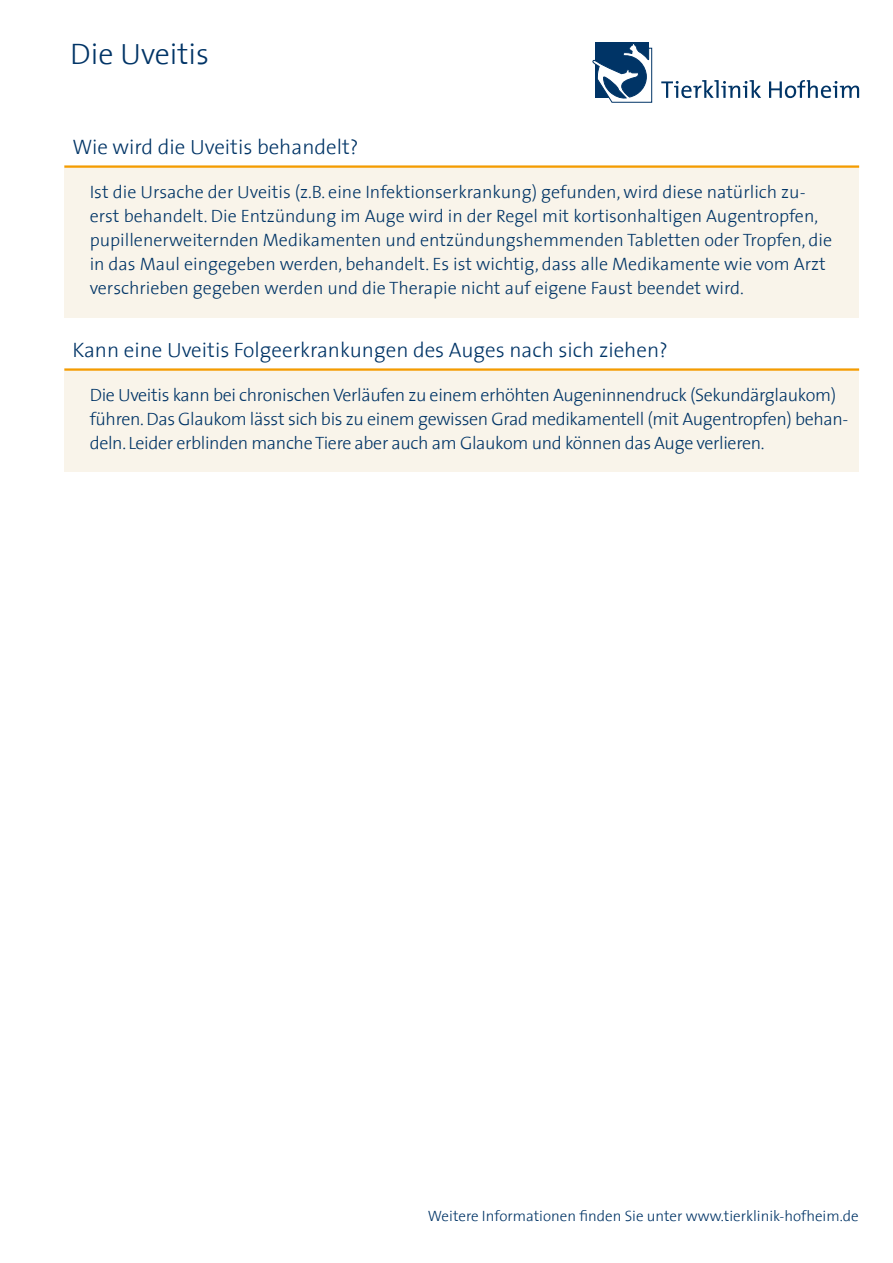
<style>
.page{position:relative;width:893px;height:1263px;background:#fff}
.page>*{position:absolute;margin:0;border:0;box-sizing:border-box;transform-origin:0 0}
.t1{font:300 30px "The Sans";color:#003466}
.t2{font:300 21px "The Sans";color:#003466}
.t3{font:300 18px/24px "The Sans";color:#003466}
.t4{font:300 18px/24px "The Sans";letter-spacing:-.02em;color:#003466}
.t5{font:300 15px "The Sans";color:#003466}
</style>
<div class="page">
<svg style="left:592px;top:42px;width:61px;height:61px"></svg>
<svg style="left:661px;top:80px;width:198px;height:18px"></svg>
<div style="left:64px;top:369px;width:795px;height:103px;background:#f9f4ea"></div>
<hr style="left:64px;top:368px;width:795px;height:3px;background:#f59c00">
<div style="left:64px;top:166px;width:795px;height:152px;background:#f9f4ea"></div>
<hr style="left:64px;top:165px;width:795px;height:3px;background:#f59c00">
<h1 class="t1" style="left:70px;top:29px;width:140px">Die Uveitis</h1>
<p class="t2" style="left:72px;top:129px;width:288px">Wie wird die Uveitis behandelt?</p>
<p class="t3" style="left:90px;top:179px;width:744px">Ist die Ursache der Uveitis (z.B. eine Infektionserkrankung) gefunden, wird diese natürlich zu&shy;erst behandelt. Die Entzündung im Auge wird in der Regel mit kortisonhaltigen Augentropfen, pupillenerweiternden Medikamenten und entzündungshemmenden Tabletten oder Tropfen, die in das Maul eingegeben werden, behandelt. Es ist wichtig, dass alle Medikamente wie vom Arzt verschrieben gegeben werden und die Therapie nicht auf eigene Faust beendet wird.</p>
<p class="t2" style="left:72px;top:332px;width:597px">Kann eine Uveitis Folgeerkrankungen des Auges nach sich ziehen?</p>
<p class="t4" style="left:90px;top:382px;width:760px">Die Uveitis kann bei chronischen Verläufen zu einem erhöhten Augeninnendruck (Sekundärglaukom) führen. Das Glaukom lässt sich bis zu einem gewissen Grad medikamentell (mit Augentropfen) behan&shy;deln. Leider erblinden manche Tiere aber auch am Glaukom und können das Auge verlieren.</p>
<p class="t5" style="left:428px;top:1204px;width:432px">Weitere Informationen finden Sie unter www.tierklinik-hofheim.de</p>
</div>
